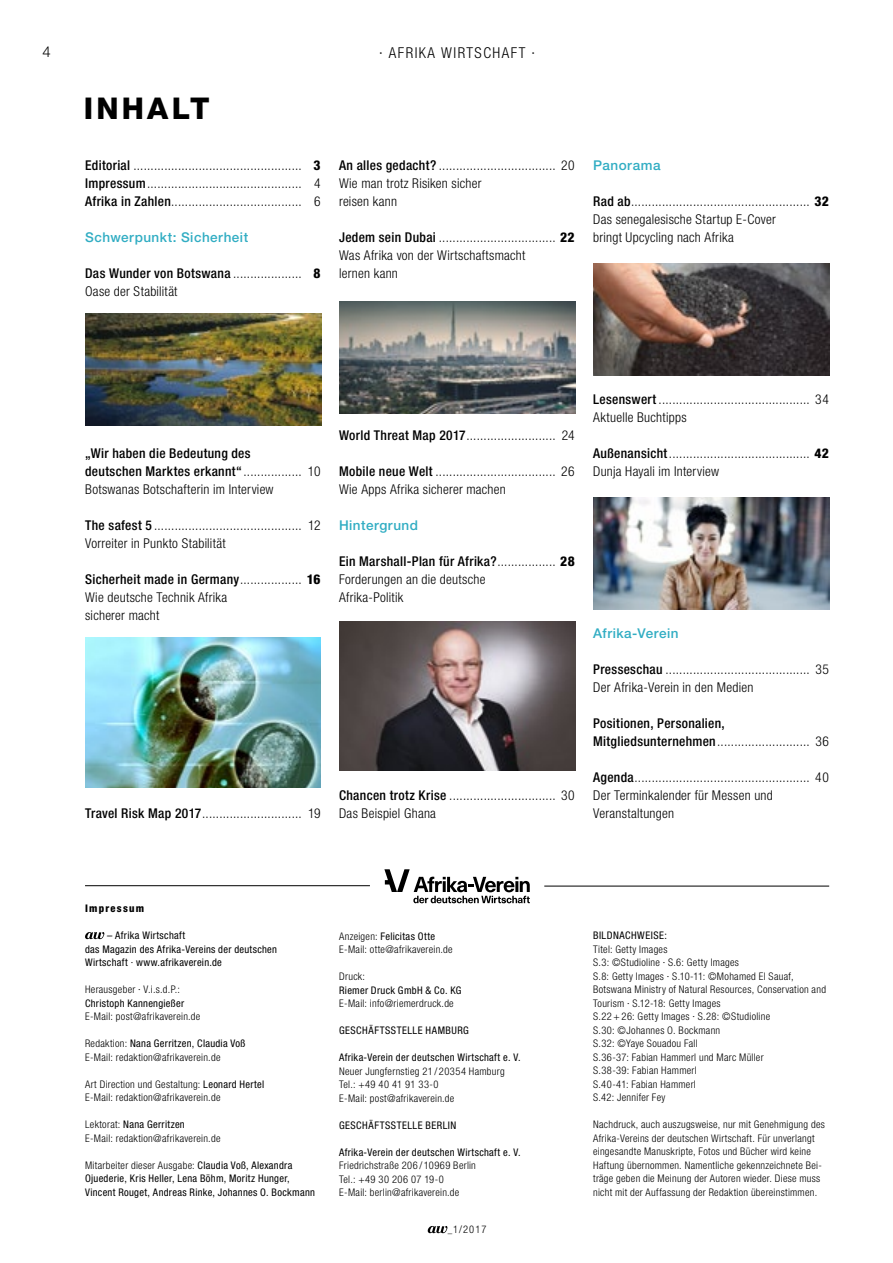
<style>
.page{position:relative;width:893px;height:1263px;background:#fff}
.page>*{position:absolute;margin:0;border:0;box-sizing:border-box;transform-origin:0 0}
.t1{font:800 30px "Helvetica Neue LT Std";letter-spacing:.11em;color:#000}
.t2{font:300 condensed 15px "Helvetica Neue LT Std";letter-spacing:.1em;color:#000}
.t3{font:300 15px "Helvetica Neue LT Std";color:#000}
.t4{font:300 condensed 13.5px/18px "Helvetica Neue LT Std";letter-spacing:.02em;color:#000}
.t5{font:500 condensed 13.5px/18px "Helvetica Neue LT Std";letter-spacing:.025em;color:#000}
.t6{font:500 13.5px "Helvetica Neue LT Std";letter-spacing:.035em;color:#31adc3}
.t7{font:300 condensed 10.5px/13.5px "Helvetica Neue LT Std";letter-spacing:.03em;color:#000}
.t8{font:condensed 10.5px/13.5px "Helvetica Neue LT Std";letter-spacing:.035em;color:#000}
.t9{font:800 condensed 10.5px "Helvetica Neue LT Std";letter-spacing:.115em;color:#000}
.s1{font-weight:500}
.s2{font-weight:800}
.s3{font-weight:300}
.s4{font-weight:400}
.s5{font-size:9px}
</style>
<div class="page">
<svg style="left:428px;top:1226px;width:19px;height:7px"></svg>
<img style="left:85px;top:314px;width:236px;height:112px">
<hr style="left:544px;top:886px;width:285px;height:1px;background:#000">
<svg style="left:85px;top:932px;width:19px;height:7px"></svg>
<img style="left:85px;top:638px;width:236px;height:150px">
<img style="left:339px;top:301px;width:236px;height:113px">
<img style="left:339px;top:622px;width:236px;height:148px">
<img style="left:593px;top:263px;width:236px;height:113px">
<img style="left:593px;top:497px;width:236px;height:112px">
<svg style="left:384px;top:869px;width:146px;height:34px"></svg>
<hr style="left:85px;top:885px;width:285px;height:1px;background:#000">
<p class="t3" style="left:43px;top:43px;width:10px">4</p>
<p class="t2" style="left:379px;top:44px;width:157px">∙ AFRIKA WIRTSCHAFT ∙</p>
<h1 class="t1" style="left:84px;top:91px;width:127px">INHALT</h1>
<p class="t4" style="left:85px;top:156px;width:237px;text-align:justify"><span class="s1">Editorial</span> ................................................. <span class="s2">3<br></span><span class="s1">Impressum</span>............................................. 4<br><span class="s1">Afrika in Zahlen</span>...................................... 6</p>
<p class="t6" style="left:85px;top:229px;width:164px">Schwerpunkt: Sicherheit</p>
<p class="t4" style="left:85px;top:264px;width:237px"><span class="s1">Das Wunder von Botswana</span> .................... <span class="s2">8<br></span>Oase der Stabilität</p>
<p class="t4" style="left:339px;top:156px;width:237px"><span class="s1">An alles gedacht?</span> .................................. 20<br>Wie man trotz Risiken sicher<br>reisen kann</p>
<p class="t4" style="left:339px;top:228px;width:237px"><span class="s1">Jedem sein Dubai</span> .................................. <span class="s2">22<br></span>Was Afrika von der Wirtschaftsmacht<br>lernen kann</p>
<p class="t6" style="left:593px;top:157px;width:69px">Panorama</p>
<p class="t4" style="left:593px;top:192px;width:237px"><span class="s1">Rad ab</span>.................................................... <span class="s2">32<br></span>Das senegalesische Startup E-Cover<br>bringt Upcycling nach Afrika</p>
<p class="t4" style="left:85px;top:444px;width:237px"><span class="s1">„Wir haben die Bedeutung des<br>deutschen Marktes erkannt“</span>................. 10<br>Botswanas Botschafterin im Interview</p>
<p class="t4" style="left:85px;top:516px;width:237px"><span class="s1">The safest 5</span> ........................................... 12<br>Vorreiter in Punkto Stabilität</p>
<p class="t4" style="left:85px;top:570px;width:237px"><span class="s1">Sicherheit made in Germany</span>.................. <span class="s2">16<br></span>Wie deutsche Technik Afrika<br>sicherer macht</p>
<p class="t4" style="left:85px;top:804px;width:237px"><span class="s1">Travel Risk Map 2017</span>............................. 19</p>
<p class="t4" style="left:339px;top:426px;width:237px"><span class="s1">World Threat Map 2017</span>.......................... 24</p>
<p class="t4" style="left:339px;top:462px;width:237px"><span class="s1">Mobile neue Welt</span> ................................... 26<br>Wie Apps Afrika sicherer machen</p>
<p class="t6" style="left:339px;top:517px;width:81px">Hintergrund</p>
<p class="t4" style="left:339px;top:552px;width:237px"><span class="s1">Ein Marshall-Plan für Afrika?</span>................. <span class="s2">28<br></span>Forderungen an die deutsche<br>Afrika-Politik</p>
<p class="t4" style="left:339px;top:786px;width:237px"><span class="s1">Chancen trotz Krise</span> ............................... 30<br>Das Beispiel Ghana</p>
<p class="t4" style="left:593px;top:390px;width:237px"><span class="s1">Lesenswert</span> ............................................ 34<br>Aktuelle Buchtipps</p>
<p class="t4" style="left:593px;top:444px;width:237px"><span class="s1">Außenansicht</span>......................................... <span class="s2">42<br></span>Dunja Hayali im Interview</p>
<p class="t6" style="left:593px;top:625px;width:87px">Afrika-Verein</p>
<p class="t4" style="left:593px;top:660px;width:237px"><span class="s1">Presseschau</span> .......................................... 35<br>Der Afrika-Verein in den Medien</p>
<p class="t5" style="left:593px;top:714px;width:237px">Positionen, Personalien,<br>Mitgliedsunternehmen<span class="s3">........................... 36</span></p>
<p class="t4" style="left:593px;top:768px;width:237px"><span class="s1">Agenda</span>................................................... 40<br>Der Terminkalender für Messen und<br>Veranstaltungen</p>
<p class="t9" style="left:85px;top:902px;width:61px">Impressum</p>
<p class="t8" style="left:85px;top:929px;width:194px;text-indent:22px">– Afrika Wirtschaft<br>das Magazin des Afrika-Vereins der deutschen<br>Wirtschaft · www.afrikaverein.de</p>
<p class="t7" style="left:85px;top:982px;width:101px">Herausgeber <span class="s4">·</span> V.i.s.d.P.:<br><span class="s4">Christoph Kannengießer</span></p>
<p class="t7" style="left:85px;top:1009px;width:117px">E-Mail: post@afrikaverein.de</p>
<p class="t7" style="left:85px;top:1036px;width:162px">Redaktion: <span class="s4">Nana Gerritzen, Claudia Voß<br></span>E-Mail: redaktion@afrikaverein.de</p>
<p class="t7" style="left:85px;top:1077px;width:181px">Art Direction und Gestaltung: <span class="s4">Leonard Hertel<br></span>E-Mail: redaktion@afrikaverein.de</p>
<p class="t7" style="left:85px;top:1117px;width:137px">Lektorat: <span class="s4">Nana Gerritzen<br></span>E-Mail: redaktion@afrikaverein.de</p>
<p class="t8" style="left:85px;top:1158px;width:232px"><span class="s3">Mitarbeiter dieser Ausgabe:</span> Claudia Voß, Alexandra<br>Ojuederie, Kris Heller, Lena Böhm, Moritz Hunger,<br>Vincent Rouget, Andreas Rinke, Johannes O. Bockmann</p>
<p class="t7" style="left:339px;top:929px;width:115px">Anzeigen: <span class="s4">Felicitas Otte<br></span>E-Mail: otte@afrikaverein.de</p>
<p class="t7" style="left:339px;top:970px;width:28px">Druck:</p>
<p class="t8" style="left:339px;top:983px;width:124px">Riemer Druck GmbH &amp; Co. KG</p>
<p class="t7" style="left:339px;top:997px;width:116px">E-Mail: info@riemerdruck.de</p>
<p class="t8" style="left:339px;top:1024px;width:131px">GESCHÄFTSSTELLE HAMBURG</p>
<p class="t8" style="left:339px;top:1051px;width:183px">Afrika-Verein der deutschen Wirtschaft e. V.</p>
<p class="t7" style="left:339px;top:1064px;width:167px">Neuer Jungfernstieg 21 / 20354 Hamburg<br>Tel.: +49 40 41 91 33-0<br>E-Mail: post@afrikaverein.de</p>
<p class="t8" style="left:339px;top:1118px;width:119px">GESCHÄFTSSTELLE BERLIN</p>
<p class="t8" style="left:339px;top:1145px;width:183px">Afrika-Verein der deutschen Wirtschaft e. V.</p>
<p class="t7" style="left:339px;top:1159px;width:138px">Friedrichstraße 206 / 10969 Berlin<br>Tel.: +49 30 206 07 19-0<br>E-Mail: berlin@afrikaverein.de</p>
<p class="t7" style="left:448px;top:1223px;width:40px"><span class="s5">_</span>1/2017</p>
<p class="t8" style="left:593px;top:929px;width:75px">BILDNACHWEISE:</p>
<p class="t7" style="left:593px;top:942px;width:234px">Titel: Getty Images<br>S.3: ©Studioline <span class="s4">·</span> S.6: Getty Images<br>S.8: Getty Images <span class="s4">·</span> S.10-11: ©Mohamed El Sauaf, Botswana Ministry of Natural Resources, Conservation and Tourism <span class="s4">·</span> S.12-18: Getty Images<br>S.22 + 26: Getty Images · S.28: ©Studioline<br>S.30: ©Johannes O. Bockmann<br>S.32: ©Yaye Souadou Fall<br>S.36-37: Fabian Hammerl und Marc Müller<br>S.38-39: Fabian Hammerl<br>S.40-41: Fabian Hammerl<br>S.42: Jennifer Fey</p>
<p class="t7" style="left:593px;top:1118px;width:233px">Nachdruck, auch auszugsweise, nur mit Genehmigung des Afrika-Vereins der deutschen Wirtschaft. Für unverlangt eingesandte Manuskripte, Fotos und Bücher wird keine Haftung übernommen. Namentliche gekennzeichnete Bei&shy;träge geben die Meinung der Autoren wieder. Diese muss nicht mit der Auffassung der Redaktion übereinstimmen.</p>
</div>
